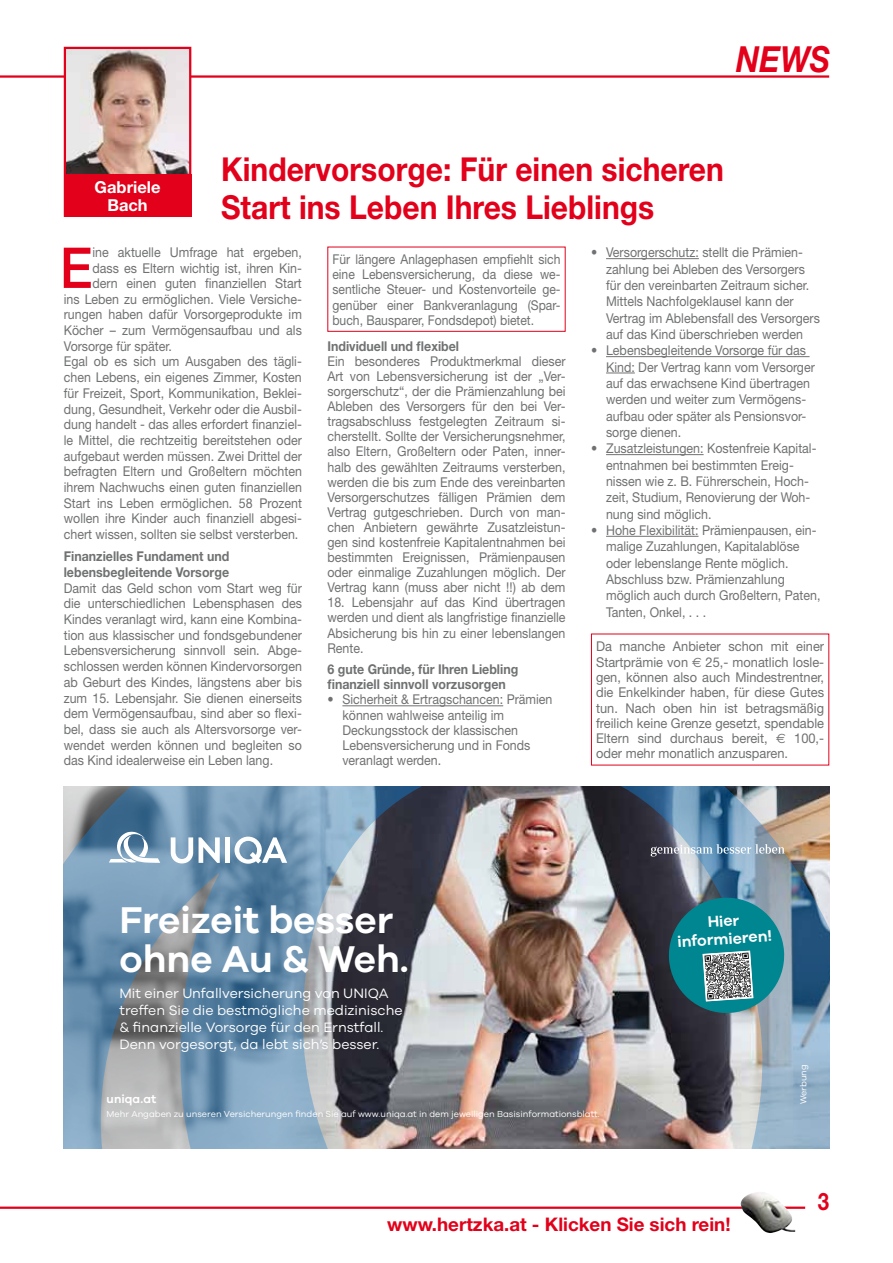
<style>
.page{position:relative;width:893px;height:1263px;background:#fff}
.page>*{position:absolute;margin:0;border:0;box-sizing:border-box;transform-origin:0 0}
.t1{font:500 56.4px "Helvetica Neue";color:#e2001a;scale:.92 1}
.t2{font:600 38.4px/38.4px "UNIQA Galano";color:#fff}
.t3{font:italic 700 36px "Helvetica Neue";color:#e2001a;scale:.87 1}
.t4{font:700 33px/37.5px "Helvetica Neue";color:#e2001a;scale:.91 1}
.t5{font:700 24px "Helvetica Neue";color:#e2001a;scale:.85 1}
.t6{font:700 18.75px "Helvetica Neue";color:#e2001a}
.t7{font:700 16.5px/18px "Helvetica Neue";color:#fff;text-align:center}
.t8{font:600 15.75px/17.7px "UNIQA Galano";color:#fff;text-align:center}
.t9{font:14.1px/16.8px "UNIQA Galano";color:#fff}
.t10{font:13.5px/16.4px "Helvetica Neue";color:#707172;scale:.92 1}
.t11{font:13.5px/15.3px "Helvetica Neue";color:#707172;text-align:justify;scale:.95 1}
.t12{font:13.5px/15.3px "Helvetica Neue";color:#707172;text-align:justify;scale:.9 1}
.t13{font:700 13.5px/15.8px "Helvetica Neue";color:#707172;scale:.92 1}
.t14{font:600 12px "Galano";color:#fff}
.t15{font:9px "Galano";color:#fff}
.s1{font-family:"Euro Sans"}
</style>
<div class="page">
<hr style="left:0;top:75px;width:829px;height:3px;background:#e2001a">
<hr style="left:0;top:1206px;width:805px;height:3px;background:#e2001a">
<img style="left:741px;top:1192px;width:19px;height:32px">
<hr style="left:342px;top:705px;width:161px;height:1px;background:#707172">
<hr style="left:606px;top:258px;width:93px;height:1px;background:#707172">
<hr style="left:606px;top:356px;width:203px;height:1px;background:#707172">
<svg style="left:606px;top:373px;width:29px;height:1px"></svg>
<hr style="left:606px;top:454px;width:98px;height:1px;background:#707172">
<hr style="left:606px;top:536px;width:92px;height:1px;background:#707172">
<div style="left:327px;top:247px;width:239px;height:85px;border:1px solid #e2001a"></div>
<img style="left:67px;top:50px;width:121px;height:124px">
<div style="left:64px;top:47px;width:127px;height:170px;border:2px solid #e2001a"></div>
<div style="left:64px;top:174px;width:127px;height:43px;background:#e2001a"></div>
<img style="left:64px;top:787px;width:765px;height:361px">
<svg style="left:651px;top:844px;width:134px;height:12px;background:#95a7b8"></svg>
<svg style="left:109px;top:831px;width:51px;height:32px"></svg>
<svg style="left:171px;top:837px;width:22px;height:26px"></svg>
<svg style="left:199px;top:837px;width:21px;height:26px"></svg>
<div style="left:225px;top:837px;width:5px;height:26px;background:#fff"></div>
<svg style="left:235px;top:837px;width:52px;height:27px"></svg>
<svg style="left:667px;top:896px;width:119px;height:119px;background:#35848d"></svg>
<p class="t7" style="left:95px;top:177px;width:67px">Gabriele<br>Bach</p>
<h3 class="t3" style="left:736px;top:37px;width:109px">NEWS</h3>
<h3 class="t4" style="left:221px;top:150px;width:554px">Kindervorsorge: Für einen sicheren<br>Start ins Leben Ihres Lieblings</h3>
<h1 class="t1" style="left:60px;top:234px;width:37px">E</h1>
<p class="t10" style="left:92px;top:244px;width:229px">ine aktuelle Umfrage hat ergeben,</p>
<p class="t10" style="left:92px;top:259px;width:229px">dass es Eltern wichtig ist, ihren Kin-</p>
<p class="t10" style="left:92px;top:275px;width:229px">dern einen guten finanziellen Start</p>
<p class="t10" style="left:64px;top:290px;width:260px">ins Leben zu ermöglichen. Viele Versiche-</p>
<p class="t10" style="left:64px;top:306px;width:260px">rungen haben dafür Vorsorgeprodukte im</p>
<p class="t10" style="left:64px;top:322px;width:260px">Köcher – zum Vermögensaufbau und als</p>
<p class="t10" style="left:64px;top:337px;width:119px">Vorsorge für später.</p>
<p class="t10" style="left:64px;top:353px;width:260px">Egal ob es sich um Ausgaben des tägli-</p>
<p class="t10" style="left:64px;top:369px;width:260px">chen Lebens, ein eigenes Zimmer, Kosten</p>
<p class="t10" style="left:64px;top:385px;width:260px">für Freizeit, Sport, Kommunikation, Beklei-</p>
<p class="t10" style="left:64px;top:400px;width:260px">dung, Gesundheit, Verkehr oder die Ausbil-</p>
<p class="t10" style="left:64px;top:416px;width:260px">dung handelt - das alles erfordert finanziel-</p>
<p class="t10" style="left:64px;top:432px;width:260px">le Mittel, die rechtzeitig bereitstehen oder</p>
<p class="t10" style="left:64px;top:447px;width:260px">aufgebaut werden müssen. Zwei Drittel der</p>
<p class="t10" style="left:64px;top:463px;width:260px">befragten Eltern und Großeltern möchten</p>
<p class="t10" style="left:64px;top:479px;width:260px">ihrem Nachwuchs einen guten finanziellen</p>
<p class="t10" style="left:64px;top:494px;width:260px">Start ins Leben ermöglichen. 58 Prozent</p>
<p class="t10" style="left:64px;top:510px;width:260px">wollen ihre Kinder auch finanziell abgesi-</p>
<p class="t10" style="left:64px;top:526px;width:257px">chert wissen, sollten sie selbst versterben.</p>
<p class="t13" style="left:64px;top:548px;width:181px">Finanzielles Fundament und lebensbegleitende Vorsorge</p>
<p class="t10" style="left:64px;top:580px;width:260px;line-height:15.8px;text-align:justify">Damit das Geld schon vom Start weg für die unterschiedlichen Lebensphasen des Kindes veranlagt wird, kann eine Kombina&shy;tion aus klassischer und fondsgebundener Lebensversicherung sinnvoll sein. Abge&shy;schlossen werden können Kindervorsorgen ab Geburt des Kindes, längstens aber bis zum 15. Lebensjahr. Sie dienen einerseits dem Vermögensaufbau, sind aber so flexi&shy;bel, dass sie auch als Altersvorsorge ver&shy;wendet werden können und begleiten so das Kind idealerweise ein Leben lang.</p>
<p class="t12" style="left:332px;top:251px;width:255px">Für längere Anlagephasen empfiehlt sich eine Lebensversicherung, da diese we&shy;sentliche Steuer- und Kostenvorteile ge&shy;genüber einer Bankveranlagung (Spar&shy;buch, Bausparer, Fondsdepot) bietet.</p>
<p class="t13" style="left:327px;top:338px;width:145px">Individuell und flexibel</p>
<p class="t10" style="left:327px;top:353px;width:260px;line-height:15.1px;text-align:justify">Ein besonderes Produktmerkmal dieser Art von Lebensversicherung ist der „Ver&shy;sorgerschutz“, der die Prämienzahlung bei Ableben des Versorgers für den bei Ver&shy;tragsabschluss festgelegten Zeitraum si&shy;cherstellt. Sollte der Versicherungsnehmer, also Eltern, Großeltern oder Paten, inner&shy;halb des gewählten Zeitraums versterben, werden die bis zum Ende des vereinbarten Versorgerschutzes fälligen Prämien dem Vertrag gutgeschrieben. Durch von man&shy;chen Anbietern gewährte Zusatzleistun&shy;gen sind kostenfreie Kapitalentnahmen bei bestimmten Ereignissen, Prämienpausen oder einmalige Zuzahlungen möglich. Der Vertrag kann (muss aber nicht !!) ab dem</p>
<p class="t10" style="left:327px;top:595px;width:260px;line-height:15.1px;text-align:justify">18. Lebensjahr auf das Kind übertragen werden und dient als langfristige finanzielle Absicherung bis hin zu einer lebenslangen Rente.</p>
<p class="t13" style="left:327px;top:661px;width:209px;line-height:15.3px">6 gute Gründe, für Ihren Liebling finanziell sinnvoll vorzusorgen</p>
<p class="t10" style="left:342px;top:692px;width:230px;line-height:15.3px;text-indent:-15px">• Sicherheit &amp; Ertragschancen: Prämien können wahlweise anteilig im<br>Deckungsstock der klassischen<br>Lebensversicherung und in Fonds veranlagt werden.</p>
<p class="t10" style="left:606px;top:244px;width:234px;text-indent:-15px">• Versorgerschutz: stellt die Prämien&shy;zahlung bei Ableben des Versorgers für den vereinbarten Zeitraum sicher.<br>Mittels Nachfolgeklausel kann der Vertrag im Ablebensfall des Versorgers auf das Kind überschrieben werden</p>
<p class="t10" style="left:606px;top:342px;width:228px;text-indent:-15px">• Lebensbegleitende Vorsorge für das<br>Kind: Der Vertrag kann vom Versorger auf das erwachsene Kind übertragen werden und weiter zum Vermögens&shy;aufbau oder später als Pensionsvor&shy;sorge dienen.</p>
<p class="t10" style="left:606px;top:440px;width:230px;text-indent:-15px">• Zusatzleistungen: Kostenfreie Kapital&shy;entnahmen bei bestimmten Ereig&shy;nissen wie z. B. Führerschein, Hoch&shy;zeit, Studium, Renovierung der Woh&shy;nung sind möglich.</p>
<p class="t10" style="left:606px;top:522px;width:235px;text-indent:-15px">• Hohe Flexibilität: Prämienpausen, ein&shy;malige Zuzahlungen, Kapitalablöse oder lebenslange Rente möglich.<br>Abschluss bzw. Prämienzahlung möglich auch durch Großeltern, Paten, Tanten, Onkel, . . .</p>
<p class="t11" style="left:596px;top:639px;width:242px">Da manche Anbieter schon mit einer Startprämie von <span class="s1">e</span> 25,- monatlich losle&shy;gen, können also auch Mindestrentner, die Enkelkinder haben, für diese Gutes tun. Nach oben hin ist betragsmäßig freilich keine Grenze gesetzt, spendable Eltern sind durchaus bereit, <span class="s1">e</span> 100,- oder mehr monatlich anzusparen.</p>
<h2 class="t2" style="left:119px;top:900px;width:291px">Freizeit besser ohne Au &amp; Weh.</h2>
<p class="t9" style="left:119px;top:985px;width:285px">Mit einer Unfallversicherung von UNIQA treffen Sie die bestmögliche medizinische &amp; finanzielle Vorsorge für den Ernstfall.<br>Denn vorgesorgt, da lebt sich’s besser.</p>
<p class="t14" style="left:107px;top:1091px;width:51px">uniqa.at</p>
<p class="t8" style="left:675px;top:915px;width:96px;rotate:-4deg">Hier informieren!</p>
<p class="t15" style="left:798px;top:1104px;width:41px;rotate:-90deg">Werbung</p>
<p class="t15" style="left:107px;top:1109px;width:495px">Mehr Angaben zu unseren Versicherungen finden Sie auf www.uniqa.at in dem jeweiligen Basisinformationsblatt.</p>
<h3 class="t6" style="left:387px;top:1212px;width:345px">www.hertzka.at - Klicken Sie sich rein!</h3>
<h3 class="t5" style="left:818px;top:1186px;width:15px">3</h3>
</div>
